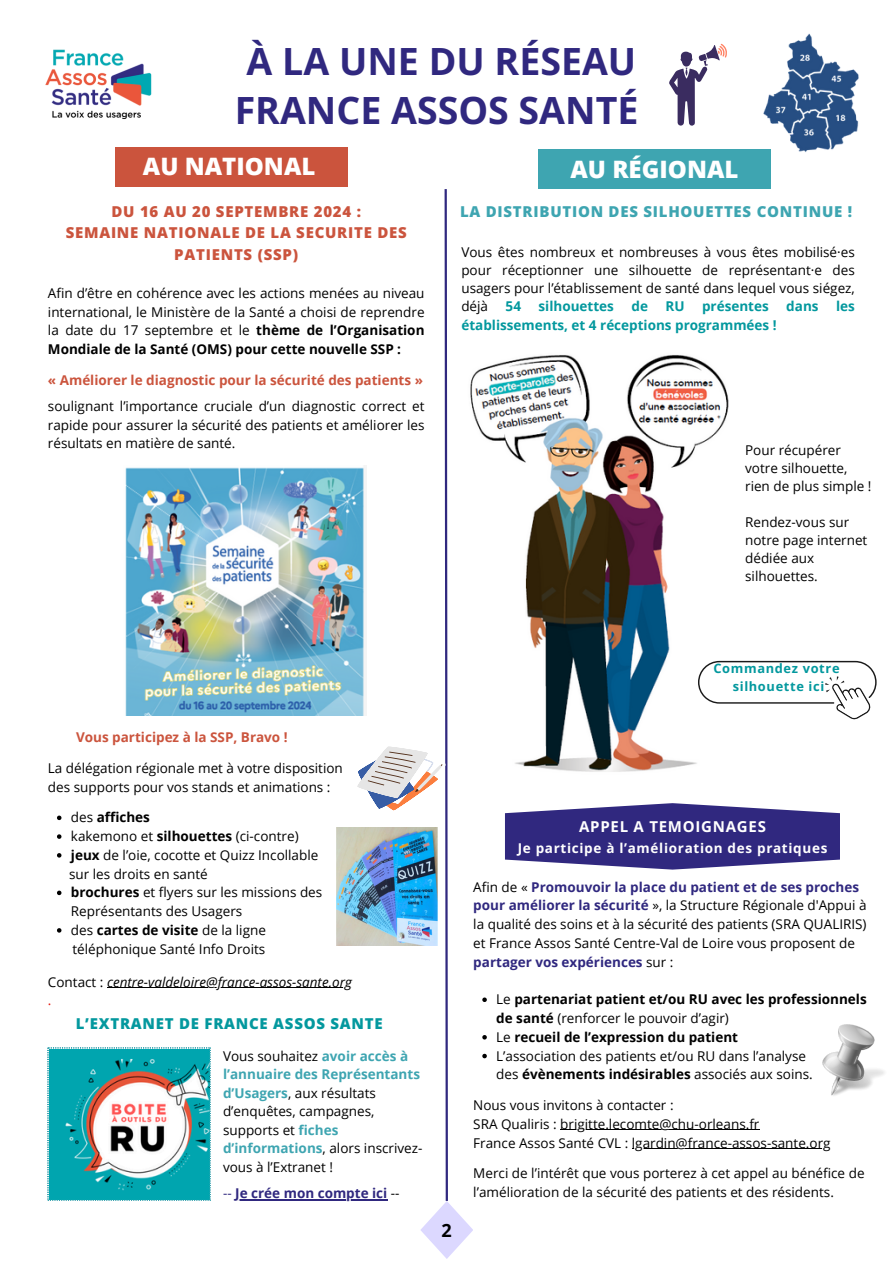
<style>
.page{position:relative;width:894px;height:1264px;background:#fff}
.page>*{position:absolute;margin:0;border:0;box-sizing:border-box;transform-origin:0 0}
.t1{font:700 37.5px/49.5px "Open Sans";color:#30287f;text-align:center}
.t2{font:800 24px "Open Sans";color:#fff}
.t3{font:700 18px "Open Sans";color:#000}
.t4{font:800 15px/21.3px "Open Sans";letter-spacing:.05em;color:#cb543d;text-align:center}
.t5{font:800 15px "Open Sans";letter-spacing:.05em;color:#3ea5b1}
.t6{font:800 15px "Open Sans";letter-spacing:.05em;color:#03989e}
.t7{font:700 15px "Open Sans";letter-spacing:.05em;color:#fff}
.t8{font:13.5px/18.5px "Open Sans";color:#000}
.t9{font:700 13.5px/18.8px "Open Sans";color:#000}
.t10{font:700 13.5px "Open Sans";color:#cb543d}
.t11{font:700 13.5px "Open Sans";color:#03989e}
.t12{font:italic 13.5px "Open Sans";color:#000}
.t13{font:700 13.5px "Open Sans";letter-spacing:.05em;color:#fff}
.t14{font:700 13.5px "Open Sans";color:#30287f}
.t15{font:13.5px "Open Sans";color:#e41c13}
.t16{font:700 12.9px "Open Sans";letter-spacing:.05em;color:#03989e}
.s1{font-weight:700}
.s2{font-weight:400}
.s3{font-style:normal}
.s4{font-weight:700;color:#3ea5b1}
.s5{font-weight:400;color:#000}
.s6{font-weight:700;color:#30287f}
</style>
<div class="page">
<img style="left:760px;top:33px;width:99px;height:122px">
<img style="left:45px;top:49px;width:107px;height:70px">
<svg style="left:669px;top:44px;width:57px;height:82px"></svg>
<div style="left:116px;top:147px;width:232px;height:39px;background:#cb543d"></div>
<div style="left:538px;top:150px;width:232px;height:39px;background:#3ea5b1"></div>
<img style="left:473px;top:355px;width:255px;height:417px">
<svg style="left:697px;top:661px;width:179px;height:58px"></svg>
<img style="left:337px;top:828px;width:17px;height:117px">
<svg style="left:354px;top:189px;width:119px;height:1069px"></svg>
<svg style="left:48px;top:1047px;width:162px;height:153px"></svg>
<img style="left:125px;top:465px;width:241px;height:250px">
<svg style="left:505px;top:803px;width:334px;height:66px;background:#4d4791"></svg>
<img style="left:822px;top:1024px;width:62px;height:72px">
<svg style="left:239px;top:1199px;width:12px;height:1px"></svg>
<hr style="left:251px;top:1199px;width:136px;height:1px;background:#30287f">
<svg style="left:57px;top:815px;width:4px;height:5px"></svg>
<svg style="left:57px;top:834px;width:4px;height:4px"></svg>
<svg style="left:57px;top:853px;width:4px;height:4px"></svg>
<svg style="left:57px;top:890px;width:5px;height:6px"></svg>
<svg style="left:57px;top:928px;width:4px;height:4px"></svg>
<hr style="left:107px;top:987px;width:245px;height:1px;background:#000">
<svg style="left:482px;top:997px;width:4px;height:5px"></svg>
<svg style="left:482px;top:1035px;width:4px;height:4px"></svg>
<svg style="left:482px;top:1053px;width:4px;height:5px"></svg>
<hr style="left:560px;top:1129px;width:199px;height:1px;background:#000">
<hr style="left:631px;top:1148px;width:199px;height:1px;background:#000">
<p class="t1" style="left:234px;top:35px;width:405px">À LA UNE DU RÉSEAU<br>FRANCE ASSOS SANTÉ</p>
<p class="t2" style="left:143px;top:149px;width:174px">AU NATIONAL</p>
<h2 class="t2" style="left:570px;top:152px;width:169px">AU RÉGIONAL</h2>
<p class="t4" style="left:66px;top:200px;width:342px">DU 16 AU 20 SEPTEMBRE 2024 :<br>SEMAINE NATIONALE DE LA SECURITE DES<br>PATIENTS (SSP)</p>
<p class="t8" style="left:48px;top:283px;width:378px;text-align:justify">Afin d’être en cohérence avec les actions menées au niveau international, le Ministère de la Santé a choisi de reprendre la date du 17 septembre et le <span class="s1">thème de l’Organisation Mondiale de la Santé (OMS) pour cette nouvelle SSP :</span></p>
<p class="t10" style="left:48px;top:370px;width:376px">« Améliorer le diagnostic pour la sécurité des patients »</p>
<p class="t8" style="left:48px;top:396px;width:378px;text-align:justify">soulignant l’importance cruciale d’un diagnostic correct et rapide pour assurer la sécurité des patients et améliorer les résultats en matière de santé.</p>
<h5 class="t5" style="left:460px;top:201px;width:393px">LA DISTRIBUTION DES SILHOUETTES CONTINUE !</h5>
<h5 class="t8" style="left:461px;top:243px;width:395px;line-height:18px;text-align:justify">Vous êtes nombreux et nombreuses à vous êtes mobilisé·es pour réceptionner une silhouette de représentant·e des usagers pour l’établissement de santé dans lequel vous siégez, déjà</h5>
<h5 class="t11" style="left:505px;top:297px;width:17px">54</h5>
<h5 class="t11" style="left:538px;top:297px;width:77px">silhouettes</h5>
<h5 class="t11" style="left:631px;top:297px;width:18px">de</h5>
<h5 class="t11" style="left:665px;top:297px;width:21px">RU</h5>
<h5 class="t11" style="left:701px;top:297px;width:68px">présentes</h5>
<h5 class="t11" style="left:786px;top:297px;width:34px">dans</h5>
<h5 class="t11" style="left:835px;top:297px;width:20px">les</h5>
<h5 class="t11" style="left:461px;top:315px;width:317px">établissements, et 4 réceptions programmées !</h5>
<p class="t8" style="left:745px;top:441px;width:128px;line-height:18px">Pour récupérer votre silhouette, rien de plus simple !</p>
<h5 class="t8" style="left:745px;top:513px;width:124px;line-height:18px">Rendez-vous sur notre page internet dédiée aux silhouettes.</h5>
<h5 class="t10" style="left:76px;top:727px;width:213px">Vous participez à la SSP, Bravo !</h5>
<h5 class="t8" style="left:48px;top:758px;width:296px">La délégation régionale met à votre disposition des supports pour vos stands et animations :</h5>
<p class="t9" style="left:71px;top:807px;width:81px"><span class="s2">des</span> affiches</p>
<p class="t8" style="left:71px;top:826px;width:229px">kakemono et <span class="s1">silhouettes</span> (ci-contre)</p>
<h4 class="t8" style="left:71px;top:845px;width:249px"><span class="s1">jeux</span> de l’oie, cocotte et Quizz Incollable</h4>
<p class="t8" style="left:69px;top:864px;width:140px">sur les droits en santé</p>
<h5 class="t8" style="left:71px;top:882px;width:253px"><span class="s1">brochures</span> et flyers sur les missions des<br>Représentants des Usagers</h5>
<p class="t9" style="left:71px;top:920px;width:196px"><span class="s2">des</span> cartes de visite <span class="s2">de la ligne</span></p>
<p class="t8" style="left:72px;top:939px;width:194px">téléphonique Santé Info Droits</p>
<p class="t12" style="left:48px;top:972px;width:305px"><span class="s3">Contact :</span> centre-valdeloire@france-assos-sante.org</p>
<h5 class="t15" style="left:48px;top:991px;width:5px">.</h5>
<h5 class="t6" style="left:76px;top:1013px;width:308px">L’EXTRANET DE FRANCE ASSOS SANTE</h5>
<h4 class="t8" style="left:223px;top:1046px;width:201px">Vous souhaitez <span class="s4">avoir accès à l’annuaire des Représentants d’Usagers</span>, aux résultats d’enquêtes, campagnes, supports et <span class="s4">fiches d’informations</span>, alors inscrivez&shy;vous à l’Extranet !</h4>
<h5 class="t14" style="left:223px;top:1183px;width:178px"><span class="s2">--</span> Je crée mon compte ici <span class="s5">--</span></h5>
<p class="t3" style="left:441px;top:1217px;width:12px">2</p>
<p class="t16" style="left:713px;top:659px;width:128px">Commandez votre</p>
<p class="t16" style="left:732px;top:677px;width:93px">silhouette ici</p>
<h5 class="t7" style="left:579px;top:816px;width:188px">APPEL A TEMOIGNAGES</h5>
<h5 class="t13" style="left:517px;top:838px;width:311px">Je participe à l’amélioration des pratiques</h5>
<h5 class="t8" style="left:473px;top:877px;width:394px">Afin de « <span class="s6">Promouvoir la place du patient et de ses proches pour améliorer la sécurité</span> », la Structure Régionale d'Appui à la qualité des soins et à la sécurité des patients (SRA QUALIRIS) et France Assos Santé Centre-Val de Loire vous proposent de <span class="s6">partager vos expériences</span> sur :</h5>
<h3 class="t9" style="left:496px;top:989px;width:372px"><span class="s2">Le</span> partenariat patient et/ou RU avec les professionnels de santé <span class="s2">(renforcer le pouvoir d’agir)</span></h3>
<p class="t9" style="left:496px;top:1027px;width:243px"><span class="s2">Le</span> recueil de l’expression du patient</p>
<h5 class="t8" style="left:496px;top:1045px;width:318px">L’association des patients et/ou RU dans l’analyse des <span class="s1">évènements indésirables</span> associés aux soins.</h5>
<h5 class="t8" style="left:473px;top:1095px;width:287px">Nous vous invitons à contacter :<br>SRA Qualiris : brigitte.lecomte@chu-orleans.fr</h5>
<p class="t8" style="left:473px;top:1133px;width:358px">France Assos Santé CVL : lgardin@france-assos-sante.org</p>
<p class="t8" style="left:473px;top:1163px;width:392px">Merci de l’intérêt que vous porterez à cet appel au bénéfice de l’amélioration de la sécurité des patients et des résidents.</p>
</div>
